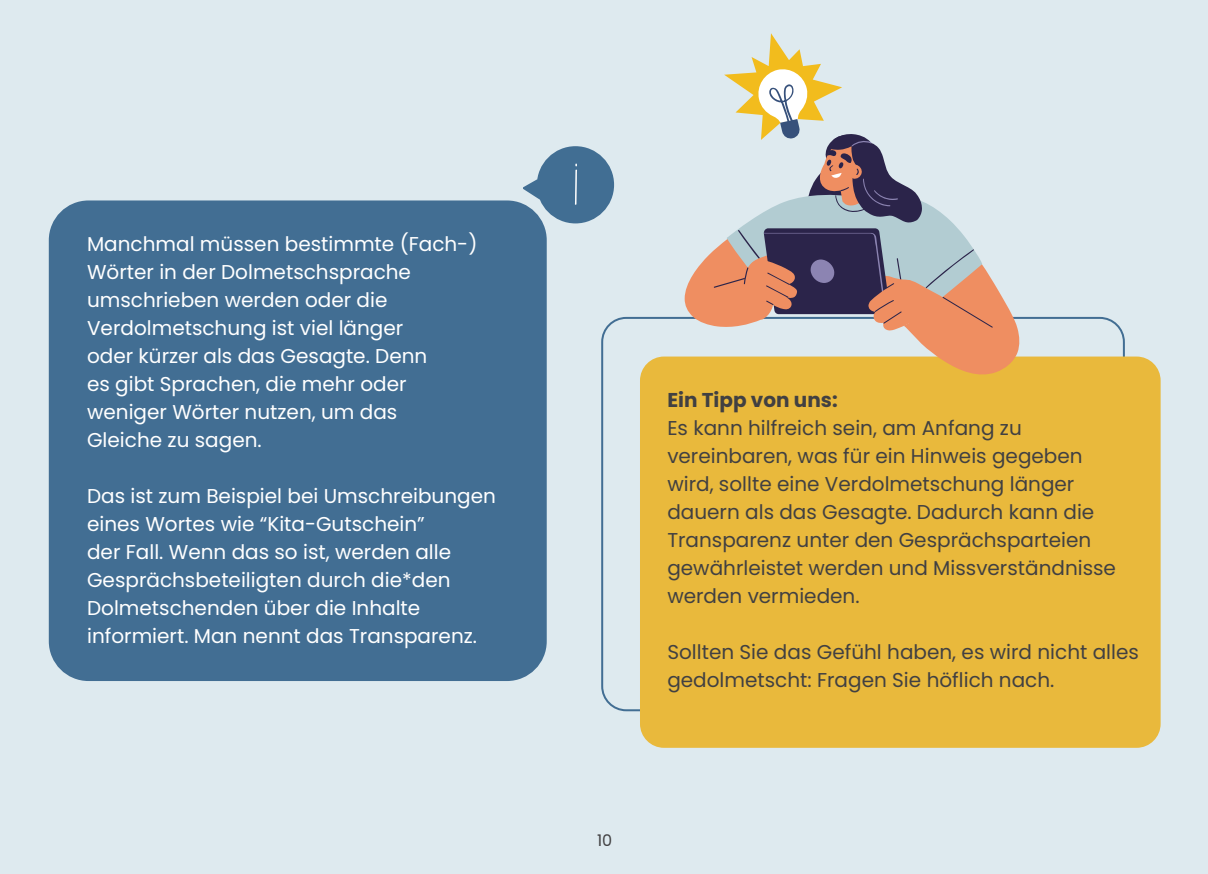
<style>
.page{position:relative;width:1208px;height:874px;background:#fff}
.page>*{position:absolute;margin:0;border:0;box-sizing:border-box;transform-origin:0 0}
.t1{font:20px/28px "Poppins";color:#fff}
.t2{font:20px/28px "Poppins";color:#414042}
.t3{font:700 20px "Poppins";color:#414042}
.t4{font:16px "Poppins";color:#414042}
</style>
<div class="page">
<div style="left:0;top:0;width:1208px;height:873px;background:#deeaef"></div>
<div style="left:640px;top:356px;width:520px;height:391px;background:#e9b93c;border-radius:24px"></div>
<div style="left:49px;top:200px;width:498px;height:480px;background:#426e93;border-radius:40px"></div>
<div style="left:537px;top:146px;width:77px;height:77px;background:#416e93;border-radius:50%"></div>
<svg style="left:575px;top:163px;width:2px;height:42px"></svg>
<svg style="left:523px;top:179px;width:17px;height:20px"></svg>
<svg style="left:684px;top:33px;width:336px;height:342px"></svg>
<p class="t1" style="left:87px;top:229px;width:392px">Manchmal müssen bestimmte (Fach-)<br>Wörter in der Dolmetschsprache umschrieben werden oder die<br>Verdolmetschung ist viel länger<br>oder kürzer als das Gesagte. Denn<br>es gibt Sprachen, die mehr oder weniger Wörter nutzen, um das<br>Gleiche zu sagen.</p>
<p class="t1" style="left:87px;top:481px;width:410px">Das ist zum Beispiel bei Umschreibungen eines Wortes wie “Kita-Gutschein”<br>der Fall. Wenn das so ist, werden alle Gesprächsbeteiligten durch die*den Dolmetschenden über die Inhalte informiert. Man nennt das Transparenz.</p>
<p class="t3" style="left:667px;top:388px;width:172px">Ein Tipp von uns:</p>
<p class="t2" style="left:667px;top:414px;width:450px">Es kann hilfreich sein, am Anfang zu vereinbaren, was für ein Hinweis gegeben wird, sollte eine Verdolmetschung länger dauern als das Gesagte. Dadurch kann die Transparenz unter den Gesprächsparteien gewährleistet werden und Missverständnisse werden vermieden.</p>
<p class="t2" style="left:667px;top:638px;width:473px">Sollten Sie das Gefühl haben, es wird nicht alles gedolmetscht: Fragen Sie höflich nach.</p>
<p class="t4" style="left:597px;top:830px;width:17px">10</p>
</div>
